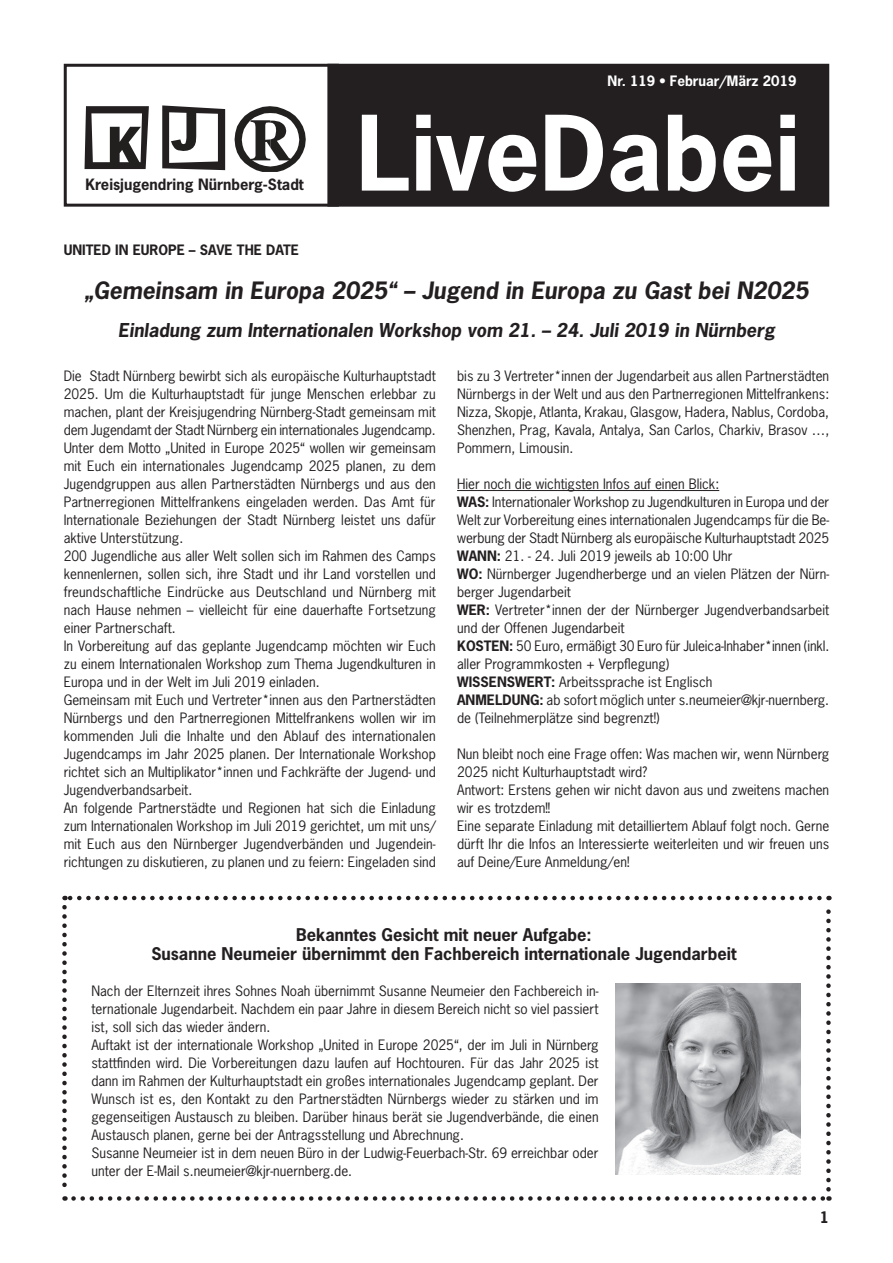
<style>
.page{position:relative;width:893px;height:1263px;background:#fff}
.page>*{position:absolute;margin:0;border:0;box-sizing:border-box;transform-origin:0 0}
.t1{font:700 97.5px "News Gothic";color:#fff}
.t2{font:italic 700 22.5px "News Gothic";color:#231f20}
.t3{font:italic 700 18px "News Gothic";color:#231f20}
.t4{font:700 16.5px/19.8px "News Gothic";color:#231f20;text-align:center}
.t5{font:700 15px "News Gothic";color:#231f20}
.t6{font:700 14.7px "News Gothic";color:#231f20}
.t7{font:13.5px/18px "News Gothic";color:#231f20}
.t8{font:700 13.5px "News Gothic";color:#231f20}
.t9{font:700 13.5px "News Gothic";color:#fff}
.s1{font-weight:700}
</style>
<div class="page">
<div style="left:328px;top:64px;width:500px;height:142px;background:#231f20"></div>
<div style="left:327px;top:64px;width:502px;height:143px;border:2px solid #231f20"></div>
<svg style="left:85px;top:106px;width:64px;height:63px"></svg>
<svg style="left:162px;top:105px;width:63px;height:65px"></svg>
<svg style="left:235px;top:106px;width:71px;height:66px"></svg>
<div style="left:64px;top:64px;width:275px;height:143px;border:3px solid #231f20"></div>
<hr style="left:457px;top:490px;width:262px;height:1px;background:#231f20">
<img style="left:616px;top:983px;width:184px;height:192px">
<svg style="left:62px;top:907px;width:5px;height:294px"></svg>
<svg style="left:73px;top:1196px;width:756px;height:5px"></svg>
<svg style="left:826px;top:896px;width:5px;height:293px"></svg>
<svg style="left:64px;top:896px;width:755px;height:4px"></svg>
<p class="t6" style="left:85px;top:174px;width:220px">Kreisjugendring Nürnberg-Stadt</p>
<p class="t9" style="left:608px;top:72px;width:190px">Nr. 119 • Februar/März 2019</p>
<h1 class="t1" style="left:357px;top:89px;width:445px">LiveDabei</h1>
<p class="t8" style="left:64px;top:241px;width:237px">UNITED IN EUROPE – SAVE THE DATE</p>
<h2 class="t2" style="left:84px;top:276px;width:726px">„Gemeinsam in Europa 2025“ – Jugend in Europa zu Gast bei N2025</h2>
<h3 class="t3" style="left:118px;top:318px;width:658px">Einladung zum Internationalen Workshop vom 21. – 24. Juli 2019 in Nürnberg</h3>
<p class="t7" style="left:457px;top:367px;width:374px;text-align:justify">bis zu 3 Vertreter*innen der Jugendarbeit aus allen Partnerstädten Nürnbergs in der Welt und aus den Partnerregionen Mittelfrankens:<br>Nizza, Skopje, Atlanta, Krakau, Glasgow, Hadera, Nablus, Cordoba, Shenzhen, Prag, Kavala, Antalya, San Carlos, Charkiv, Brasov …, Pommern, Limousin.</p>
<p class="t7" style="left:457px;top:475px;width:374px">Hier noch die wichtigsten Infos auf einen Blick:<br><span class="s1">WAS:</span> Internationaler Workshop zu Jugendkulturen in Europa und der Welt zur Vorbereitung eines internationalen Jugendcamps für die Be&shy;werbung der Stadt Nürnberg als europäische Kulturhauptstadt 2025<br><span class="s1">WANN:</span> 21. - 24. Juli 2019 jeweils ab 10:00 Uhr<br><span class="s1">WO:</span> Nürnberger Jugendherberge und an vielen Plätzen der Nürn&shy;berger Jugendarbeit<br><span class="s1">WER:</span> Vertreter*innen der der Nürnberger Jugendverbandsarbeit und der Offenen Jugendarbeit<br><span class="s1">KOSTEN:</span> 50 Euro, ermäßigt 30 Euro für Juleica-Inhaber*innen (inkl. aller Programmkosten + Verpflegung)<br><span class="s1">WISSENSWERT:</span> Arbeitssprache ist Englisch<br><span class="s1">ANMELDUNG:</span> ab sofort möglich unter s.neumeier@kjr-nuernberg. de (Teilnehmerplätze sind begrenzt!)</p>
<p class="t7" style="left:457px;top:745px;width:374px">Nun bleibt noch eine Frage offen: Was machen wir, wenn Nürnberg 2025 nicht Kulturhauptstadt wird?<br>Antwort: Erstens gehen wir nicht davon aus und zweitens machen wir es trotzdem!!<br>Eine separate Einladung mit detailliertem Ablauf folgt noch. Gerne dürft Ihr die Infos an Interessierte weiterleiten und wir freuen uns auf Deine/Eure Anmeldung/en!</p>
<p class="t7" style="left:64px;top:367px;width:374px">Die Stadt Nürnberg bewirbt sich als europäische Kulturhauptstadt 2025. Um die Kulturhauptstadt für junge Menschen erlebbar zu machen, plant der Kreisjugendring Nürnberg-Stadt gemeinsam mit dem Jugendamt der Stadt Nürnberg ein internationales Jugendcamp.<br>Unter dem Motto „United in Europe 2025“ wollen wir gemeinsam mit Euch ein internationales Jugendcamp 2025 planen, zu dem Jugendgruppen aus allen Partnerstädten Nürnbergs und aus den Partnerregionen Mittelfrankens eingeladen werden. Das Amt für Internationale Beziehungen der Stadt Nürnberg leistet uns dafür aktive Unterstützung.<br>200 Jugendliche aus aller Welt sollen sich im Rahmen des Camps kennenlernen, sollen sich, ihre Stadt und ihr Land vorstellen und freundschaftliche Eindrücke aus Deutschland und Nürnberg mit nach Hause nehmen – vielleicht für eine dauerhafte Fortsetzung einer Partnerschaft.<br>In Vorbereitung auf das geplante Jugendcamp möchten wir Euch zu einem Internationalen Workshop zum Thema Jugendkulturen in Europa und in der Welt im Juli 2019 einladen.<br>Gemeinsam mit Euch und Vertreter*innen aus den Partnerstädten Nürnbergs und den Partnerregionen Mittelfrankens wollen wir im kommenden Juli die Inhalte und den Ablauf des internationalen Jugendcamps im Jahr 2025 planen. Der Internationale Workshop richtet sich an Multiplikator*innen und Fachkräfte der Jugend- und Jugendverbandsarbeit.<br>An folgende Partnerstädte und Regionen hat sich die Einladung zum Internationalen Workshop im Juli 2019 gerichtet, um mit uns/ mit Euch aus den Nürnberger Jugendverbänden und Jugendein&shy;richtungen zu diskutieren, zu planen und zu feiern: Eingeladen sind</p>
<p class="t4" style="left:151px;top:924px;width:587px">Bekanntes Gesicht mit neuer Aufgabe:<br>Susanne Neumeier übernimmt den Fachbereich internationale Jugendarbeit</p>
<p class="t7" style="left:91px;top:982px;width:509px">Nach der Elternzeit ihres Sohnes Noah übernimmt Susanne Neumeier den Fachbereich in&shy;ternationale Jugendarbeit. Nachdem ein paar Jahre in diesem Bereich nicht so viel passiert ist, soll sich das wieder ändern.<br>Auftakt ist der internationale Workshop „United in Europe 2025“, der im Juli in Nürnberg stattfinden wird. Die Vorbereitungen dazu laufen auf Hochtouren. Für das Jahr 2025 ist dann im Rahmen der Kulturhauptstadt ein großes internationales Jugendcamp geplant. Der Wunsch ist es, den Kontakt zu den Partnerstädten Nürnbergs wieder zu stärken und im gegenseitigen Austausch zu bleiben. Darüber hinaus berät sie Jugendverbände, die einen Austausch planen, gerne bei der Antragsstellung und Abrechnung.<br>Susanne Neumeier ist in dem neuen Büro in der Ludwig-Feuerbach-Str. 69 erreichbar oder unter der E-Mail s.neumeier@kjr-nuernberg.de.</p>
<p class="t5" style="left:820px;top:1207px;width:11px">1</p>
</div>
